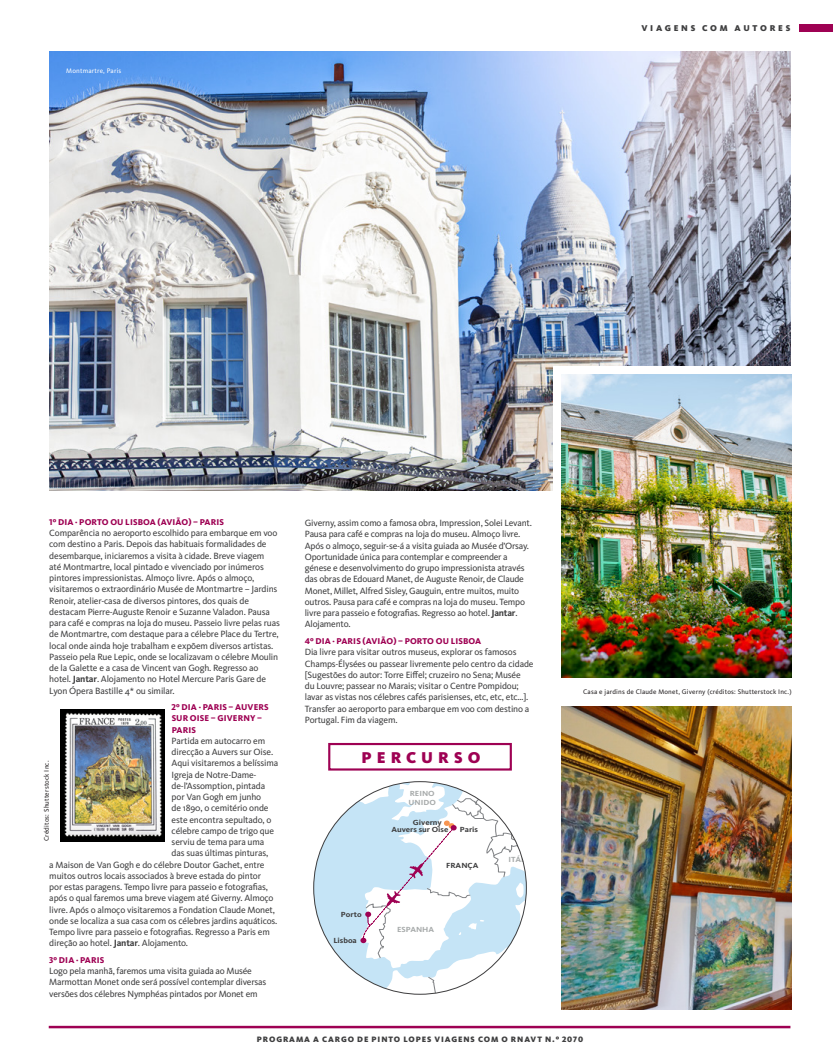
<style>
.page{position:relative;width:833px;height:1063px;background:#fff}
.page>*{position:absolute;margin:0;border:0;box-sizing:border-box;transform-origin:0 0}
.Percurso_Titulo{font:900 16.25px "Kievit OT";letter-spacing:.31em;color:#9e0153}
.Programa_Texto{font:9.38px/11.2px "Kievit OT";letter-spacing:-.015em;color:#3e3e3f}
.Programa_Dias{font:800 8.75px/11.2px "Kievit OT";letter-spacing:.01em;color:#9e0153}
.t1{font:900 8.75px "Kievit OT";letter-spacing:.31em;color:#3e3e3f}
.Numero_Pagina{font:900 8.12px "Kievit OT";letter-spacing:.11em;color:#3e3e3f}
.t2{font:700 7.62px "Kievit OT";color:#3e3e3f;scale:1.09 1}
.t3{font:700 7.62px/9.2px "Kievit OT";color:#a7aaaa;scale:1.09 1}
.Legenda{font:6.88px "Kievit OT";letter-spacing:.025em;color:#231f20}
.Legenda-2{font:6.88px "Kievit OT";letter-spacing:.025em;color:#fff}
.s1{font-weight:700}
</style>
<div class="page">
<img style="left:50px;top:51px;width:740px;height:440px">
<div style="left:553px;top:367px;width:238px;height:314px;background:#fff"></div>
<div style="left:800px;top:25px;width:33px;height:7px;background:#9e0153"></div>
<hr style="left:49px;top:1026px;width:741px;height:2px;background:#9e0153">
<img style="left:60px;top:709px;width:104px;height:133px">
<img style="left:561px;top:375px;width:230px;height:303px">
<img style="left:561px;top:707px;width:230px;height:303px">
<div style="left:328px;top:743px;width:184px;height:28px;background:#fff;border:2px solid #9e0153"></div>
<svg style="left:314px;top:799px;width:186px;height:195px;fill:#c5e4f6"></svg>
<svg style="left:428px;top:976px;width:9px;height:18px"></svg>
<svg style="left:360px;top:782px;width:166px;height:177px"></svg>
<p class="Legenda-2" style="left:66px;top:66px;width:57px">Montmartre, Paris</p>
<p class="t1" style="left:641px;top:23px;width:150px">VIAGENS COM AUTORES</p>
<p class="Programa_Dias" style="left:49px;top:516px;width:176px">1º DIA · PORTO OU LISBOA (AVIÃO) – PARIS</p>
<p class="Programa_Texto" style="left:49px;top:527px;width:232px">Comparência no aeroporto escolhido para embarque em voo com destino a Paris. Depois das habituais formalidades de desembarque, iniciaremos a visita à cidade. Breve viagem<br>até Montmartre, local pintado e vivenciado por inúmeros pintores impressionistas. Almoço livre. Após o almoço, visitaremos o extraordinário Musée de Montmartre – Jardins Renoir, atelier-casa de diversos pintores, dos quais de destacam Pierre-Auguste Renoir e Suzanne Valadon. Pausa para café e compras na loja do museu. Passeio livre pelas ruas de Montmartre, com destaque para a célebre Place du Tertre, local onde ainda hoje trabalham e expõem diversos artistas.<br>Passeio pela Rue Lepic, onde se localizavam o célebre Moulin de la Galette e a casa de Vincent van Gogh. Regresso ao hotel. <span class="s1">Jantar</span>. Alojamento no Hotel Mercure Paris Gare de Lyon Ópera Bastille 4* ou similar.</p>
<p class="Programa_Dias" style="left:172px;top:702px;width:99px">2º DIA · PARIS – AUVERS<br>SUR OISE – GIVERNY –<br>PARIS</p>
<p class="Programa_Texto" style="left:172px;top:735px;width:95px">Partida em autocarro em</p>
<p class="Programa_Texto" style="left:172px;top:746px;width:103px">direcção a Auvers sur Oise.</p>
<p class="Programa_Texto" style="left:172px;top:758px;width:108px">Aqui visitaremos a belíssima</p>
<p class="Programa_Texto" style="left:172px;top:769px;width:86px">Igreja de Notre-Dame-</p>
<p class="Programa_Texto" style="left:172px;top:780px;width:95px">de-l’Assomption, pintada</p>
<p class="Programa_Texto" style="left:172px;top:791px;width:91px">por Van Gogh em junho</p>
<p class="Programa_Texto" style="left:172px;top:803px;width:98px">de 1890, o cemitério onde</p>
<p class="Programa_Texto" style="left:172px;top:814px;width:101px">este encontra sepultado, o</p>
<p class="Programa_Texto" style="left:172px;top:825px;width:104px">célebre campo de trigo que</p>
<p class="Programa_Texto" style="left:172px;top:836px;width:94px">serviu de tema para uma</p>
<p class="Programa_Texto" style="left:172px;top:848px;width:98px">das suas últimas pinturas,</p>
<p class="Programa_Texto" style="left:49px;top:859px;width:217px">a Maison de Van Gogh e do célebre Doutor Gachet, entre</p>
<p class="Programa_Texto" style="left:49px;top:870px;width:213px">muitos outros locais associados à breve estada do pintor</p>
<p class="Programa_Texto" style="left:49px;top:881px;width:220px">por estas paragens. Tempo livre para passeio e fotografias,</p>
<p class="Programa_Texto" style="left:49px;top:893px;width:226px">após o qual faremos uma breve viagem até Giverny. Almoço</p>
<p class="Programa_Texto" style="left:49px;top:904px;width:227px">livre. Após o almoço visitaremos a Fondation Claude Monet,</p>
<p class="Programa_Texto" style="left:49px;top:915px;width:230px">onde se localiza a sua casa com os célebres jardins aquáticos.</p>
<p class="Programa_Texto" style="left:49px;top:926px;width:222px">Tempo livre para passeio e fotografias. Regresso a Paris em</p>
<p class="Programa_Texto" style="left:49px;top:938px;width:140px">direção ao hotel. <span class="s1">Jantar</span>. Alojamento.</p>
<p class="Programa_Dias" style="left:49px;top:954px;width:57px">3º DIA · PARIS</p>
<p class="Programa_Texto" style="left:49px;top:965px;width:218px">Logo pela manhã, faremos uma visita guiada ao Musée<br>Marmottan Monet onde será possível contemplar diversas versões dos célebres Nymphéas pintados por Monet em</p>
<p class="Legenda" style="left:42px;top:841px;width:82px;rotate:-90deg">Créditos: Shutterstock Inc.</p>
<p class="Programa_Texto" style="left:305px;top:517px;width:229px">Giverny, assim como a famosa obra, Impression, Solei Levant.<br>Pausa para café e compras na loja do museu. Almoço livre.<br>Após o almoço, seguir-se-á a visita guiada ao Musée d’Orsay.<br>Oportunidade única para contemplar e compreender a génese e desenvolvimento do grupo impressionista através das obras de Edouard Manet, de Auguste Renoir, de Claude Monet, Millet, Alfred Sisley, Gauguin, entre muitos, muito outros. Pausa para café e compras na loja do museu. Tempo livre para passeio e fotografias. Regresso ao hotel. <span class="s1">Jantar</span>.<br>Alojamento.</p>
<p class="Programa_Dias" style="left:305px;top:635px;width:178px">4º DIA · PARIS (AVIÃO) – PORTO OU LISBOA</p>
<p class="Programa_Texto" style="left:305px;top:646px;width:230px">Dia livre para visitar outros museus, explorar os famosos Champs-Élysées ou passear livremente pelo centro da cidade [Sugestões do autor: Torre Eiffel; cruzeiro no Sena; Musée<br>du Louvre; passear no Marais; visitar o Centre Pompidou; lavar as vistas nos célebres cafés parisienses, etc, etc, etc…].<br>Transfer ao aeroporto para embarque em voo com destino a Portugal. Fim da viagem.</p>
<p class="Percurso_Titulo" style="left:361px;top:748px;width:120px">PERCURSO</p>
<p class="t2" style="left:341px;top:909px;width:20px">Porto</p>
<p class="t2" style="left:333px;top:936px;width:23px">Lisboa</p>
<p class="t3" style="left:408px;top:789px;width:27px">REINO<br>UNIDO</p>
<p class="t2" style="left:391px;top:825px;width:54px">Auvers sur Oise</p>
<p class="t2" style="left:413px;top:818px;width:28px">Giverny</p>
<p class="t2" style="left:460px;top:825px;width:18px">Paris</p>
<p class="t2" style="left:446px;top:861px;width:31px">FRANÇA</p>
<p class="t3" style="left:397px;top:925px;width:36px">ESPANHA</p>
<p class="t3" style="left:508px;top:854px;width:25px">ITÁLIA</p>
<p class="Legenda" style="left:583px;top:688px;width:210px">Casa e jardins de Claude Monet, Giverny (créditos: Shutterstock Inc.)</p>
<p class="Numero_Pagina" style="left:257px;top:1034px;width:328px">PROGRAMA A CARGO DE PINTO LOPES VIAGENS COM O RNAVT N.º 2070</p>
</div>
